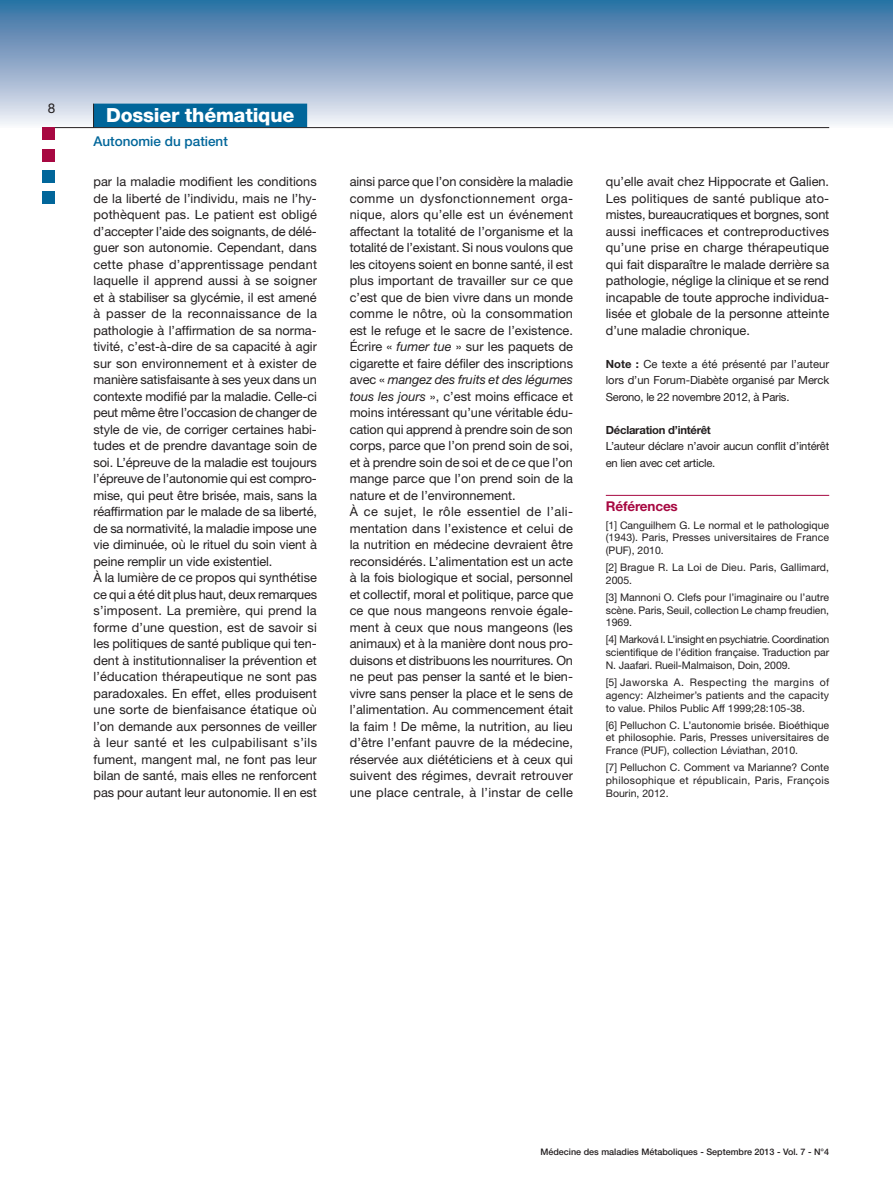
<style>
.page{position:relative;width:893px;height:1191px;background:#fff}
.page>*{position:absolute;margin:0;border:0;box-sizing:border-box;transform-origin:0 0}
.t1{font:800 19.5px "Helvetica Neue LT Std";letter-spacing:-.01em;color:#fff}
.t2{font:500 13.5px "Helvetica Neue LT Std";color:#01669a}
.t3{font:700 13.5px "Helvetica Neue LT Std";letter-spacing:-.01em;color:#a70841}
.t4{font:13.5px "Helvetica Neue LT Std";color:#231f20}
.t5{font:12.75px/16.5px "Helvetica Neue LT Std";color:#231f20}
.t6{font:11.25px/16.5px "Helvetica Neue LT Std";letter-spacing:-.015em;color:#231f20;text-align:justify}
.t7{font:700 11.25px "Helvetica Neue LT Std";letter-spacing:-.02em;color:#231f20}
.t8{font:10.5px/12.8px "Helvetica Neue LT Std";color:#231f20;text-align:justify}
.t9{font:500 9px "Helvetica Neue LT Std";color:#231f20}
.s1{font-style:italic}
.s2{font-weight:700}
</style>
<div class="page">
<div style="left:0;top:0;width:893px;height:128px;background:linear-gradient(to bottom,#2e6a9f,#f4eff6)"></div>
<div style="left:94px;top:104px;width:213px;height:23px;background:#01669a"></div>
<svg style="left:93px;top:104px;width:1px;height:23px"></svg>
<hr style="left:43px;top:127px;width:786px;height:1px;background:#231f20">
<div style="left:43px;top:191px;width:12px;height:13px;background:#01669a"></div>
<div style="left:43px;top:149px;width:12px;height:12px;background:#a70841"></div>
<div style="left:43px;top:128px;width:12px;height:12px;background:#a70841"></div>
<div style="left:43px;top:170px;width:12px;height:13px;background:#01669a"></div>
<hr style="left:606px;top:495px;width:223px;height:1px;background:#a70841">
<p class="t4" style="left:48px;top:100px;width:9px">8</p>
<h1 class="t1" style="left:106px;top:104px;width:190px">Dossier thématique</h1>
<p class="t2" style="left:94px;top:133px;width:136px">Autonomie du patient</p>
<p class="t5" style="left:94px;top:173px;width:225px">par la maladie modifient les conditions de la liberté de l’individu, mais ne l’hy&shy;pothèquent pas. Le patient est obligé d’accepter l’aide des soignants, de délé&shy;guer son autonomie. Cependant, dans cette phase d’apprentissage pendant laquelle il apprend aussi à se soigner et à stabiliser sa glycémie, il est amené à passer de la reconnaissance de la pathologie à l’affirmation de sa norma&shy;tivité, c’est-à-dire de sa capacité à agir sur son environnement et à exister de manière satisfaisante à ses yeux dans un contexte modifié par la maladie. Celle-ci peut même être l’occasion de changer de style de vie, de corriger certaines habi&shy;tudes et de prendre davantage soin de soi. L’épreuve de la maladie est toujours l’épreuve de l’autonomie qui est compro&shy;mise, qui peut être brisée, mais, sans la réaffirmation par le malade de sa liberté, de sa normativité, la maladie impose une vie diminuée, où le rituel du soin vient à peine remplir un vide existentiel.<br>À la lumière de ce propos qui synthétise ce qui a été dit plus haut, deux remarques s’imposent. La première, qui prend la forme d’une question, est de savoir si les politiques de santé publique qui ten&shy;dent à institutionnaliser la prévention et l’éducation thérapeutique ne sont pas paradoxales. En effet, elles produisent une sorte de bienfaisance étatique où l’on demande aux personnes de veiller à leur santé et les culpabilisant s’ils fument, mangent mal, ne font pas leur bilan de santé, mais elles ne renforcent pas pour autant leur autonomie. Il en est</p>
<p class="t5" style="left:350px;top:173px;width:225px">ainsi parce que l’on considère la maladie comme un dysfonctionnement orga&shy;nique, alors qu’elle est un événement affectant la totalité de l’organisme et la totalité de l’existant. Si nous voulons que les citoyens soient en bonne santé, il est plus important de travailler sur ce que c’est que de bien vivre dans un monde comme le nôtre, où la consommation est le refuge et le sacre de l’existence.<br>Écrire « <span class="s1">fumer tue</span> » sur les paquets de cigarette et faire défiler des inscriptions avec « <span class="s1">mangez des fruits et des légumes tous les jours</span> », c’est moins efficace et moins intéressant qu’une véritable édu&shy;cation qui apprend à prendre soin de son corps, parce que l’on prend soin de soi, et à prendre soin de soi et de ce que l’on mange parce que l’on prend soin de la nature et de l’environnement.<br>À ce sujet, le rôle essentiel de l’ali&shy;mentation dans l’existence et celui de la nutrition en médecine devraient être reconsidérés. L’alimentation est un acte à la fois biologique et social, personnel et collectif, moral et politique, parce que ce que nous mangeons renvoie égale&shy;ment à ceux que nous mangeons (les animaux) et à la manière dont nous pro&shy;duisons et distribuons les nourritures. On ne peut pas penser la santé et le bien&shy;vivre sans penser la place et le sens de l’alimentation. Au commencement était la faim ! De même, la nutrition, au lieu d’être l’enfant pauvre de la médecine, réservée aux diététiciens et à ceux qui suivent des régimes, devrait retrouver une place centrale, à l’instar de celle</p>
<p class="t5" style="left:606px;top:173px;width:225px;text-align:justify">qu’elle avait chez Hippocrate et Galien.<br>Les politiques de santé publique ato&shy;mistes, bureaucratiques et borgnes, sont aussi inefficaces et contreproductives qu’une prise en charge thérapeutique qui fait disparaître le malade derrière sa pathologie, néglige la clinique et se rend incapable de toute approche individua&shy;lisée et globale de la personne atteinte d’une maladie chronique.</p>
<p class="t6" style="left:606px;top:355px;width:225px"><span class="s2">Note :</span> Ce texte a été présenté par l’auteur lors d’un Forum-Diabète organisé par Merck Serono, le 22 novembre 2012, à Paris.</p>
<p class="t7" style="left:606px;top:423px;width:107px">Déclaration d’intérêt</p>
<p class="t6" style="left:606px;top:438px;width:225px">L’auteur déclare n’avoir aucun conflit d’intérêt en lien avec cet article.</p>
<p class="t3" style="left:606px;top:497px;width:74px">Références</p>
<p class="t8" style="left:606px;top:518px;width:225px">[1] Canguilhem G. Le normal et le pathologique (1943). Paris, Presses universitaires de France (PUF), 2010.</p>
<p class="t8" style="left:606px;top:561px;width:225px">[2] Brague R. La Loi de Dieu. Paris, Gallimard,<br>2005.</p>
<p class="t8" style="left:606px;top:591px;width:225px">[3] Mannoni O. Clefs pour l’imaginaire ou l’autre scène. Paris, Seuil, collection Le champ freudien, 1969.</p>
<p class="t8" style="left:606px;top:633px;width:225px">[4] Marková I. L’insight en psychiatrie. Coordination scientifique de l’édition française. Traduction par N. Jaafari. Rueil-Malmaison, Doin, 2009.</p>
<p class="t8" style="left:606px;top:675px;width:225px">[5] Jaworska A. Respecting the margins of agency: Alzheimer’s patients and the capacity to value. Philos Public Aff 1999;28:105-38.</p>
<p class="t8" style="left:606px;top:718px;width:225px">[6] Pelluchon C. L’autonomie brisée. Bioéthique et philosophie. Paris, Presses universitaires de France (PUF), collection Léviathan, 2010.</p>
<p class="t8" style="left:606px;top:760px;width:225px">[7] Pelluchon C. Comment va Marianne? Conte philosophique et républicain, Paris, François Bourin, 2012.</p>
<p class="t9" style="left:540px;top:1146px;width:290px">Médecine des maladies Métaboliques - Septembre 2013 - Vol. 7 - N°4</p>
</div>
